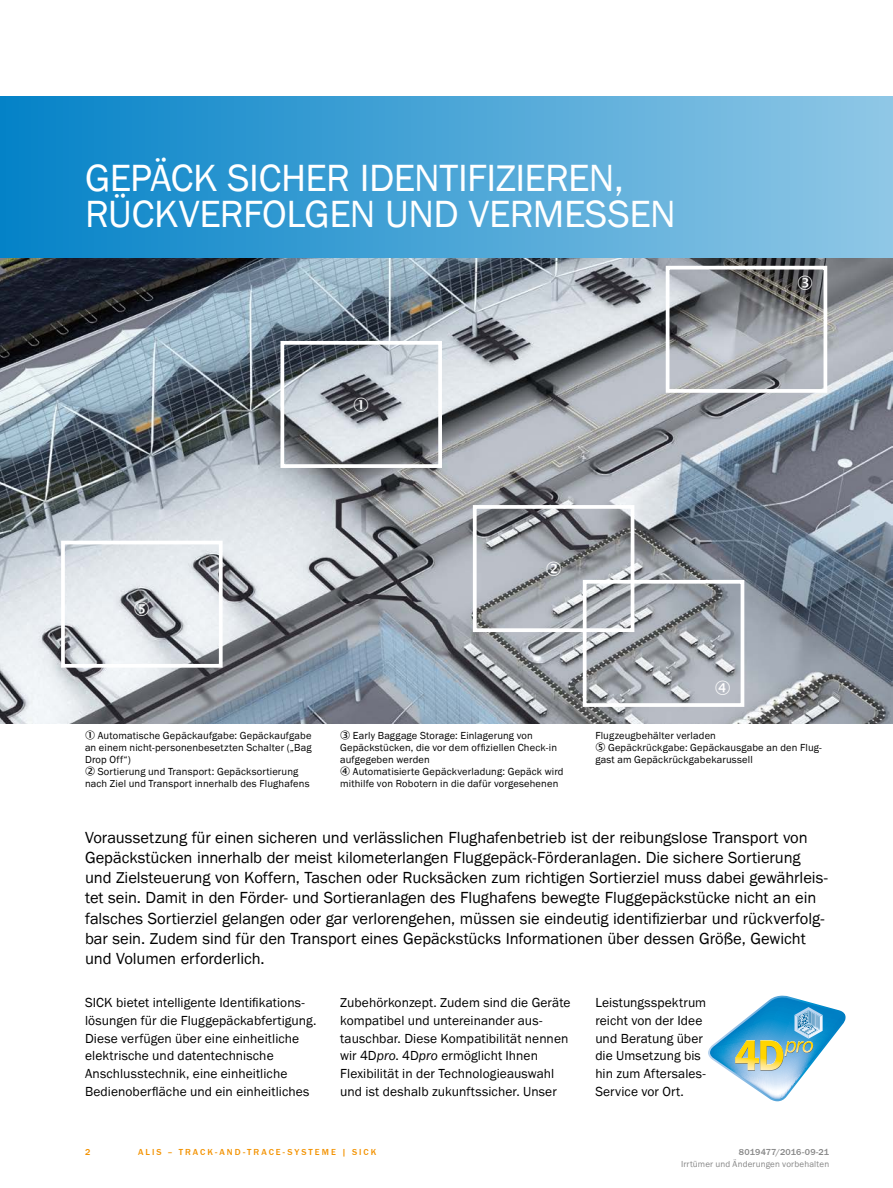
<style>
.page{position:relative;width:893px;height:1188px;background:#fff}
.page>*{position:absolute;margin:0;border:0;box-sizing:border-box;transform-origin:0 0}
.t1{font:39px/36px "SICK Franklin";letter-spacing:-.015em;color:#fff}
.t2{font:16.5px/20.2px "SICK Franklin";letter-spacing:-.005em;color:#000}
.t3{font:13.5px/17.9px "SICK Franklin";letter-spacing:.005em;color:#000}
.t4{font:10.5px/12px "SICK Franklin";letter-spacing:.015em;color:#000}
.t5{font:500 9px "SICK Franklin";letter-spacing:.225em;color:#f39200}
.t6{font:9px "SICK Franklin";letter-spacing:.02em;color:#878787}
.t7{font:500 9px "SICK Franklin";letter-spacing:.015em;color:#878787}
.s1{font-style:italic}
</style>
<div class="page">
<img style="left:0;top:258px;width:893px;height:465px">
<svg style="left:708px;top:995px;width:138px;height:107px"></svg>
<div style="left:666px;top:266px;width:161px;height:127px;border:4px solid #fff"></div>
<div style="left:280px;top:341px;width:162px;height:127px;border:4px solid #fff"></div>
<div style="left:473px;top:505px;width:161px;height:127px;border:4px solid #fff"></div>
<div style="left:583px;top:580px;width:161px;height:127px;border:4px solid #fff"></div>
<div style="left:61px;top:541px;width:162px;height:127px;border:4px solid #fff"></div>
<div style="left:0;top:97px;width:893px;height:161px;background:linear-gradient(to right,#0482c7,#90c8e6)"></div>
<svg style="left:546px;top:561px;width:15px;height:15px"></svg>
<svg style="left:354px;top:397px;width:14px;height:15px"></svg>
<svg style="left:135px;top:601px;width:14px;height:15px"></svg>
<svg style="left:798px;top:276px;width:14px;height:14px"></svg>
<svg style="left:716px;top:680px;width:14px;height:14px"></svg>
<h1 class="t1" style="left:85px;top:160px;width:592px">GEPÄCK SICHER IDENTIFIZIEREN,<br>RÜCKVERFOLGEN UND VERMESSEN</h1>
<p class="t4" style="left:85px;top:730px;width:228px;text-align:justify;text-indent:13px">Automatische Gepäckaufgabe: Gepäckaufgabe an einem nicht-personenbesetzten Schalter („Bag Drop Off“)</p>
<p class="t4" style="left:85px;top:766px;width:226px;text-align:center">Sortierung und Transport: Gepäcksortierung nach Ziel und Transport innerhalb des Flughafens</p>
<p class="t4" style="left:340px;top:730px;width:218px">✓ Early Baggage Storage: Einlagerung von<br>Gepäckstücken, die vor dem offiziellen Check-in aufgegeben werden</p>
<p class="t4" style="left:340px;top:766px;width:225px">✔ Automatisierte Gepäckverladung: Gepäck wird mithilfe von Robotern in die dafür vorgesehenen</p>
<p class="t4" style="left:595px;top:730px;width:122px">Flugzeugbehälter verladen</p>
<p class="t4" style="left:608px;top:742px;width:215px">Gepäckrückgabe: Gepäckausgabe an den Flug-</p>
<p class="t4" style="left:595px;top:754px;width:159px">gast am Gepäckrückgabekarussell</p>
<p class="t2" style="left:85px;top:827px;width:744px">Voraussetzung für einen sicheren und verlässlichen Flughafenbetrieb ist der reibungslose Transport von Gepäckstücken innerhalb der meist kilometerlangen Fluggepäck-Förderanlagen. Die sichere Sortierung und Zielsteuerung von Koffern, Taschen oder Rucksäcken zum richtigen Sortierziel muss dabei gewährleis&shy;tet sein. Damit in den Förder- und Sortieranlagen des Flughafens bewegte Fluggepäckstücke nicht an ein falsches Sortierziel gelangen oder gar verlorengehen, müssen sie eindeutig identifizierbar und rückverfolg&shy;bar sein. Zudem sind für den Transport eines Gepäckstücks Informationen über dessen Größe, Gewicht und Volumen erforderlich.</p>
<p class="t3" style="left:85px;top:994px;width:233px">SICK bietet intelligente Identifikations&shy;lösungen für die Fluggepäckabfertigung.<br>Diese verfügen über eine einheitliche elektrische und datentechnische Anschlusstechnik, eine einheitliche Bedienoberfläche und ein einheitliches</p>
<p class="t3" style="left:340px;top:994px;width:232px">Zubehörkonzept. Zudem sind die Geräte kompatibel und untereinander aus&shy;tauschbar. Diese Kompatibilität nennen wir 4D<span class="s1">pro</span>. 4D<span class="s1">pro</span> ermöglicht Ihnen Flexibilität in der Technologieauswahl und ist deshalb zukunftssicher. Unser</p>
<p class="t3" style="left:595px;top:994px;width:112px">Leistungsspektrum reicht von der Idee und Beratung über die Umsetzung bis hin zum Aftersales-<br>Service vor Ort.</p>
<p class="t5" style="left:85px;top:1146px;width:7px">2</p>
<p class="t5" style="left:138px;top:1146px;width:240px">ALIS – TRACK-AND-TRACE-SYSTEME | SICK</p>
<p class="t7" style="left:739px;top:1146px;width:92px">8019477/2016-09-21</p>
<p class="t6" style="left:681px;top:1159px;width:150px">Irrtümer und Änderungen vorbehalten</p>
</div>
